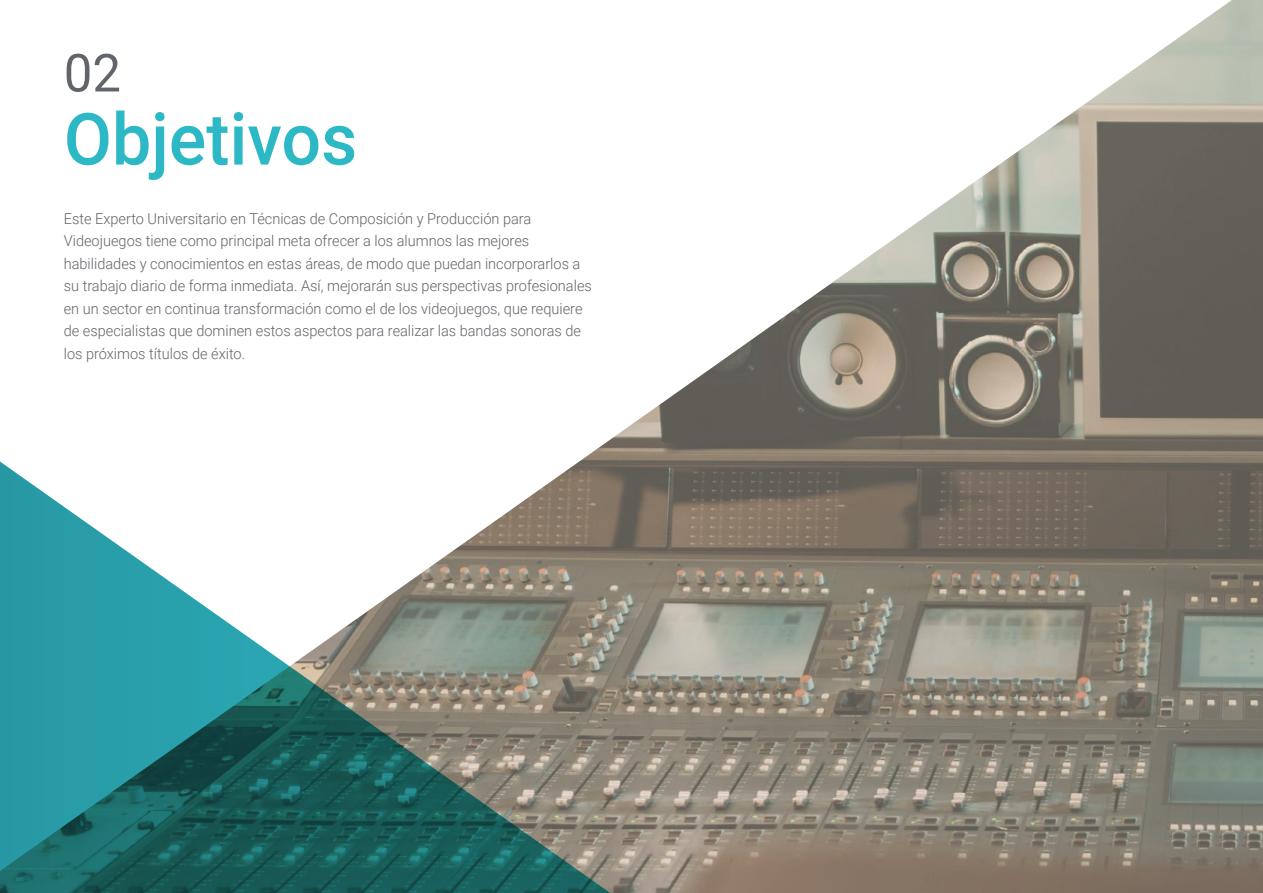
<style>
.page{position:relative;width:1263px;height:893px;background:#fff}
.page>*{position:absolute;margin:0;border:0;box-sizing:border-box;transform-origin:0 0}
.t1{font:500 72px "Roboto";color:#2db8c5}
.t2{font:52.5px "Roboto";color:#61646a}
.t3{font:300 15px/22.5px "Roboto";color:#61646a}
</style>
<div class="page">
<img style="left:601px;top:0;width:662px;height:893px">
<svg style="left:0;top:446px;width:640px;height:447px"></svg>
<h2 class="t2" style="left:64px;top:36px;width:59px">02</h2>
<h1 class="t1" style="left:64px;top:89px;width:295px">Objetivos</h1>
<p class="t3" style="left:64px;top:207px;width:530px">Este Experto Universitario en Técnicas de Composición y Producción para Videojuegos tiene como principal meta ofrecer a los alumnos las mejores habilidades y conocimientos en estas áreas, de modo que puedan incorporarlos a su trabajo diario de forma inmediata. Así, mejorarán sus perspectivas profesionales en un sector en continua transformación como el de los videojuegos, que requiere de especialistas que dominen estos aspectos para realizar las bandas sonoras de los próximos títulos de éxito.</p>
</div>
